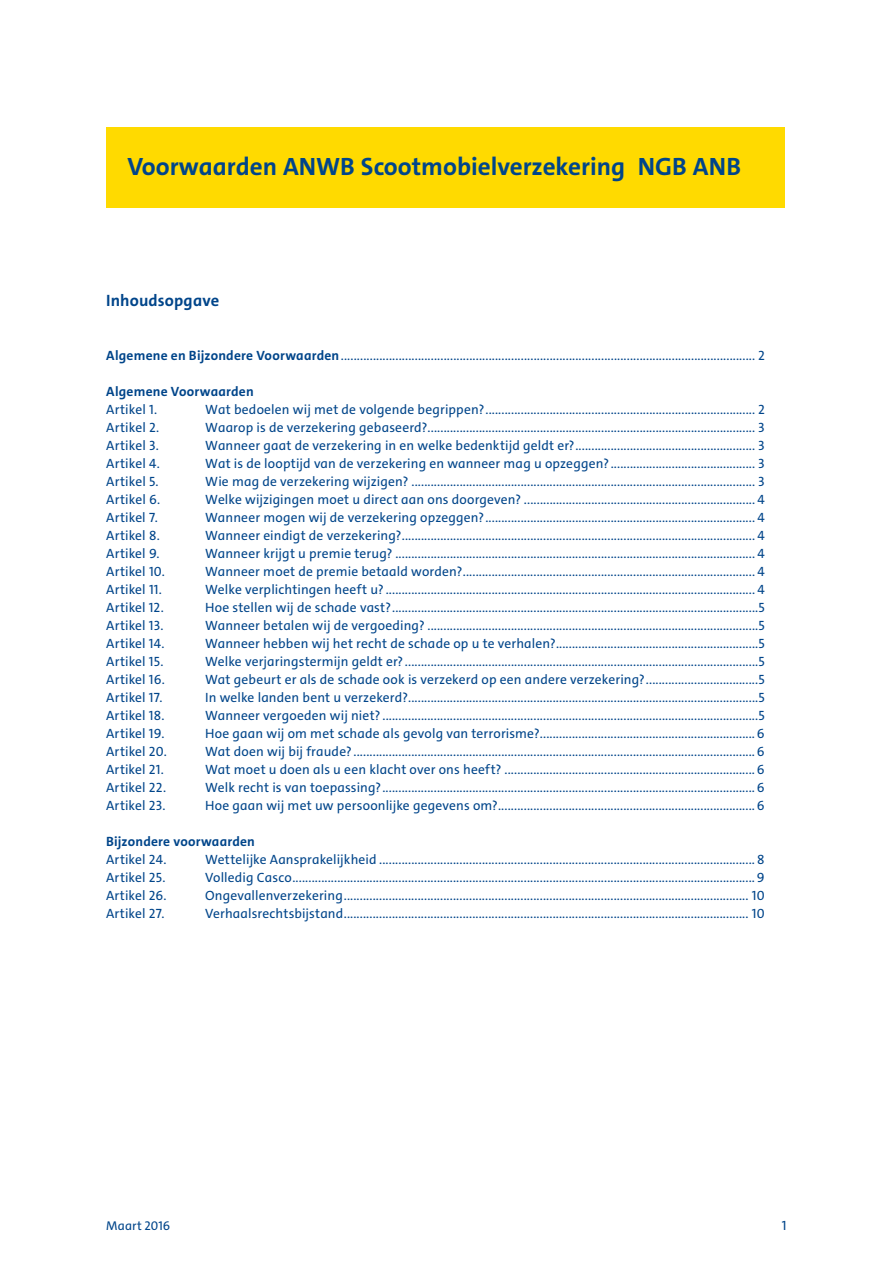
<style>
.page{position:relative;width:893px;height:1263px;background:#fff}
.page>*{position:absolute;margin:0;border:0;box-sizing:border-box;transform-origin:0 0}
.t1{font:700 25.2px "The Sans C4 s";color:#00458a}
.t2{font:700 16.5px "The Sans C4 s";letter-spacing:.005em;color:#00458a}
.t3{font:13.5px "The Sans C4 s";letter-spacing:.01em;color:#00458a}
.t4{font:700 13.5px "The Sans C4 s";letter-spacing:.015em;color:#00458a}
.t5{font:12.75px "The Sans C4 s";letter-spacing:.005em;color:#00458a}
.s1{font-weight:700}
</style>
<div class="page">
<div style="left:106px;top:128px;width:679px;height:80px;background:#ffda00"></div>
<h1 class="t1" style="left:128px;top:150px;width:615px">Voorwaarden ANWB Scootmobielverzekering NGB ANB</h1>
<p class="t2" style="left:106px;top:290px;width:114px">Inhoudsopgave</p>
<p class="t3" style="left:106px;top:347px;width:660px"><span class="s1">Algemene en Bijzondere Voorwaarden</span>................................................................................................................................. 2</p>
<p class="t4" style="left:106px;top:383px;width:149px">Algemene Voorwaarden</p>
<p class="t3" style="left:106px;top:401px;width:52px">Artikel 1.</p>
<p class="t3" style="left:205px;top:401px;width:561px">Wat bedoelen wij met de volgende begrippen?.................................................................................... 2</p>
<p class="t3" style="left:106px;top:419px;width:55px">Artikel 2.</p>
<p class="t3" style="left:205px;top:419px;width:561px">Waarop is de verzekering gebaseerd?...................................................................................................... 3</p>
<p class="t3" style="left:106px;top:437px;width:54px">Artikel 3.</p>
<p class="t3" style="left:205px;top:437px;width:561px">Wanneer gaat de verzekering in en welke bedenktijd geldt er?........................................................ 3</p>
<p class="t3" style="left:106px;top:455px;width:55px">Artikel 4.</p>
<p class="t3" style="left:205px;top:455px;width:561px">Wat is de looptijd van de verzekering en wanneer mag u opzeggen? ............................................. 3</p>
<p class="t3" style="left:106px;top:473px;width:54px">Artikel 5.</p>
<p class="t3" style="left:205px;top:473px;width:561px">Wie mag de verzekering wijzigen? ........................................................................................................... 3</p>
<p class="t3" style="left:106px;top:491px;width:55px">Artikel 6.</p>
<p class="t3" style="left:205px;top:491px;width:561px">Welke wijzigingen moet u direct aan ons doorgeven? ........................................................................ 4</p>
<p class="t3" style="left:106px;top:509px;width:53px">Artikel 7.</p>
<p class="t3" style="left:205px;top:509px;width:561px">Wanneer mogen wij de verzekering opzeggen?.................................................................................... 4</p>
<p class="t3" style="left:106px;top:527px;width:55px">Artikel 8.</p>
<p class="t3" style="left:205px;top:527px;width:561px">Wanneer eindigt de verzekering?.............................................................................................................. 4</p>
<p class="t3" style="left:106px;top:545px;width:55px">Artikel 9.</p>
<p class="t3" style="left:205px;top:545px;width:561px">Wanneer krijgt u premie terug? ................................................................................................................ 4</p>
<p class="t3" style="left:106px;top:563px;width:60px">Artikel 10.</p>
<p class="t3" style="left:205px;top:563px;width:561px">Wanneer moet de premie betaald worden?........................................................................................... 4</p>
<p class="t3" style="left:106px;top:581px;width:57px">Artikel 11.</p>
<p class="t3" style="left:205px;top:581px;width:561px">Welke verplichtingen heeft u? ................................................................................................................... 4</p>
<p class="t3" style="left:106px;top:599px;width:59px">Artikel 12.</p>
<p class="t3" style="left:205px;top:599px;width:561px">Hoe stellen wij de schade vast?..................................................................................................................5</p>
<p class="t3" style="left:106px;top:617px;width:59px">Artikel 13.</p>
<p class="t3" style="left:205px;top:617px;width:561px">Wanneer betalen wij de vergoeding? .......................................................................................................5</p>
<p class="t3" style="left:106px;top:635px;width:60px">Artikel 14.</p>
<p class="t3" style="left:205px;top:635px;width:561px">Wanneer hebben wij het recht de schade op u te verhalen?...............................................................5</p>
<p class="t3" style="left:106px;top:653px;width:59px">Artikel 15.</p>
<p class="t3" style="left:205px;top:653px;width:561px">Welke verjaringstermijn geldt er? ..............................................................................................................5</p>
<p class="t3" style="left:106px;top:671px;width:60px">Artikel 16.</p>
<p class="t3" style="left:205px;top:671px;width:561px">Wat gebeurt er als de schade ook is verzekerd op een andere verzekering?...................................5</p>
<p class="t3" style="left:106px;top:689px;width:58px">Artikel 17.</p>
<p class="t3" style="left:205px;top:689px;width:561px">In welke landen bent u verzekerd?.............................................................................................................5</p>
<p class="t3" style="left:106px;top:707px;width:60px">Artikel 18.</p>
<p class="t3" style="left:205px;top:707px;width:561px">Wanneer vergoeden wij niet? .....................................................................................................................5</p>
<p class="t3" style="left:106px;top:725px;width:60px">Artikel 19.</p>
<p class="t3" style="left:205px;top:725px;width:561px">Hoe gaan wij om met schade als gevolg van terrorisme?...................................................................6</p>
<p class="t3" style="left:106px;top:743px;width:62px">Artikel 20.</p>
<p class="t3" style="left:205px;top:743px;width:561px">Wat doen wij bij fraude? .............................................................................................................................6</p>
<p class="t3" style="left:106px;top:761px;width:59px">Artikel 21.</p>
<p class="t3" style="left:205px;top:761px;width:561px">Wat moet u doen als u een klacht over ons heeft? ..............................................................................6</p>
<p class="t3" style="left:106px;top:779px;width:61px">Artikel 22.</p>
<p class="t3" style="left:205px;top:779px;width:561px">Welk recht is van toepassing?....................................................................................................................6</p>
<p class="t3" style="left:106px;top:797px;width:61px">Artikel 23.</p>
<p class="t3" style="left:205px;top:797px;width:561px">Hoe gaan wij met uw persoonlijke gegevens om?................................................................................6</p>
<p class="t4" style="left:106px;top:833px;width:150px">Bijzondere voorwaarden</p>
<p class="t3" style="left:106px;top:851px;width:62px">Artikel 24.</p>
<p class="t3" style="left:205px;top:851px;width:561px">Wettelijke Aansprakelijkheid ..................................................................................................................... 8</p>
<p class="t3" style="left:106px;top:869px;width:61px">Artikel 25.</p>
<p class="t3" style="left:205px;top:869px;width:561px">Volledig Casco................................................................................................................................................9</p>
<p class="t3" style="left:106px;top:887px;width:62px">Artikel 26.</p>
<p class="t3" style="left:205px;top:887px;width:561px">Ongevallenverzekering.............................................................................................................................. 10</p>
<p class="t3" style="left:106px;top:905px;width:60px">Artikel 27.</p>
<p class="t3" style="left:205px;top:905px;width:561px">Verhaalsrechtsbijstand.............................................................................................................................. 10</p>
<p class="t5" style="left:106px;top:1217px;width:65px">Maart 2016</p>
<p class="t3" style="left:782px;top:1217px;width:6px">1</p>
</div>
